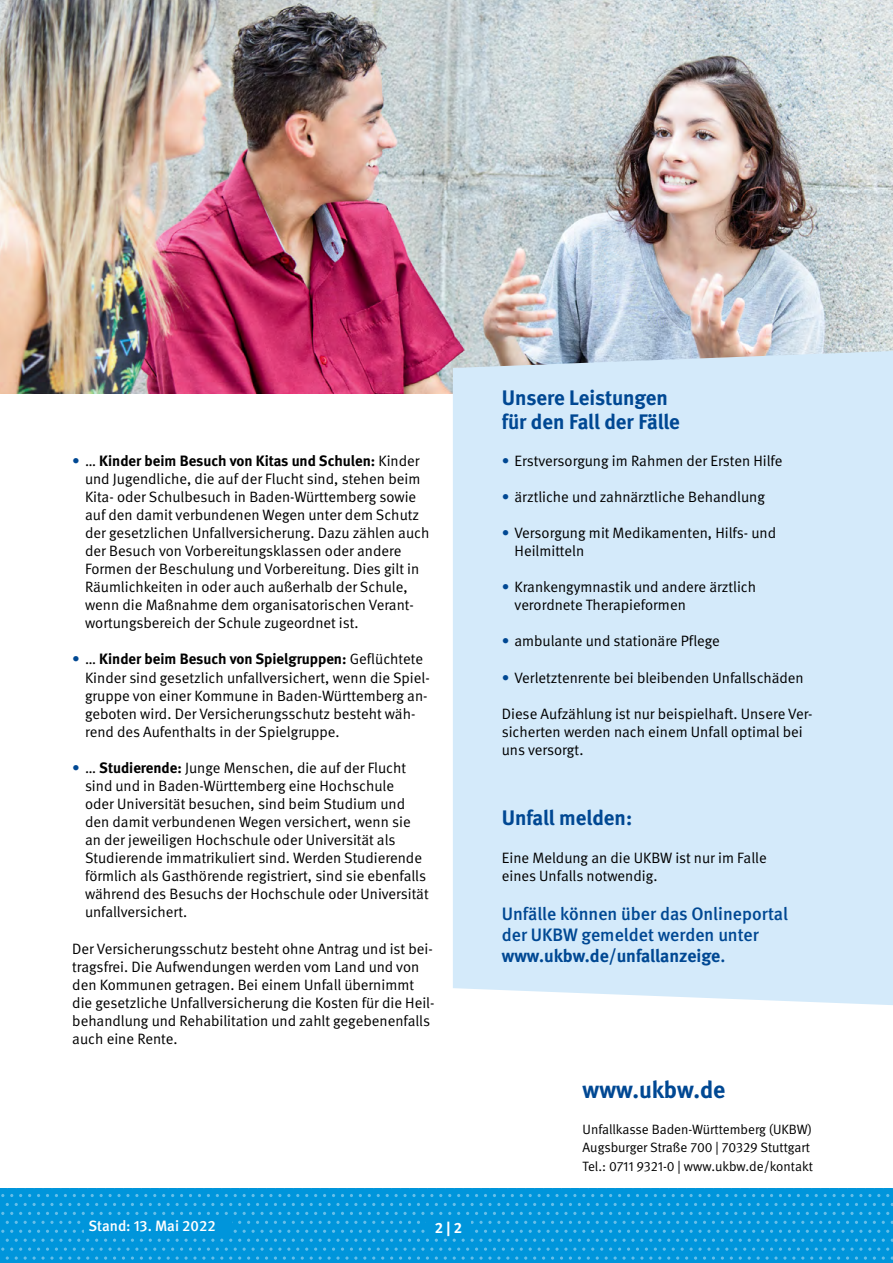
<style>
.page{position:relative;width:893px;height:1263px;background:#fff}
.page>*{position:absolute;margin:0;border:0;box-sizing:border-box;transform-origin:0 0}
._24pt_Unter-Übersc{font:700 24px "DGUV Meta";color:#004893}
.Fließtext{font:700 21px "DGUV Meta";color:#004893}
.Fließtext-2{font:500 18px/21px "DGUV Meta";color:#004893}
.Fließtext-3{font:15px/18px "DGUV Meta";color:#000}
.Fließtext-4{font:500 15px "DGUV Meta";color:#fff}
.Fließtext-5{font:700 15px "DGUV Meta";color:#fff}
._24pt_Unter-Übersc-2{font:13.5px "DGUV Meta";letter-spacing:-.005em;color:#000}
.s1{color:#004893}
.s2{font-weight:700}
</style>
<div class="page">
<div style="left:0;top:1188px;width:893px;height:75px;background:#0095db"></div>
<svg style="left:243px;top:1194px;width:38px;height:3px"></svg>
<svg style="left:386px;top:1194px;width:47px;height:3px"></svg>
<svg style="left:538px;top:1194px;width:38px;height:3px"></svg>
<svg style="left:681px;top:1194px;width:38px;height:3px"></svg>
<svg style="left:824px;top:1194px;width:38px;height:3px"></svg>
<svg style="left:243px;top:1212px;width:38px;height:3px"></svg>
<svg style="left:386px;top:1212px;width:47px;height:3px"></svg>
<svg style="left:538px;top:1212px;width:38px;height:3px"></svg>
<svg style="left:681px;top:1212px;width:38px;height:3px"></svg>
<svg style="left:824px;top:1212px;width:38px;height:3px"></svg>
<svg style="left:176px;top:1203px;width:38px;height:3px"></svg>
<svg style="left:319px;top:1203px;width:38px;height:3px"></svg>
<svg style="left:462px;top:1203px;width:38px;height:3px"></svg>
<svg style="left:605px;top:1203px;width:38px;height:3px"></svg>
<svg style="left:748px;top:1203px;width:38px;height:3px"></svg>
<svg style="left:319px;top:1221px;width:38px;height:3px"></svg>
<svg style="left:471px;top:1221px;width:29px;height:3px"></svg>
<svg style="left:605px;top:1221px;width:38px;height:3px"></svg>
<svg style="left:748px;top:1221px;width:38px;height:3px"></svg>
<svg style="left:171px;top:1230px;width:186px;height:30px"></svg>
<svg style="left:359px;top:1230px;width:173px;height:30px"></svg>
<svg style="left:533px;top:1230px;width:186px;height:30px"></svg>
<svg style="left:721px;top:1230px;width:168px;height:30px"></svg>
<svg style="left:100px;top:1194px;width:38px;height:3px"></svg>
<svg style="left:100px;top:1212px;width:38px;height:3px"></svg>
<svg style="left:33px;top:1203px;width:38px;height:3px"></svg>
<svg style="left:33px;top:1221px;width:38px;height:3px"></svg>
<svg style="left:1px;top:1230px;width:169px;height:30px"></svg>
<div style="left:84px;top:1215px;width:147px;height:20px;background:#0095db"></div>
<div style="left:426px;top:1217px;width:45px;height:20px;background:#0095db"></div>
<img style="left:0;top:0;width:893px;height:393px">
<div style="left:453px;top:351px;width:440px;height:654px;background:#d4eafa"></div>
<p class="Fließtext-3" style="left:85px;top:452px;width:346px;text-indent:-13px"><span class="s1">•</span> … <span class="s2">Kinder beim Besuch von Kitas und Schulen:</span> Kinder und Jugendliche, die auf der Flucht sind, stehen beim Kita- oder Schulbesuch in Baden-Württemberg sowie auf den damit verbundenen Wegen unter dem Schutz der gesetzlichen Unfallversicherung. Dazu zählen auch der Besuch von Vorbereitungsklassen oder andere Formen der Beschulung und Vorbereitung. Dies gilt in Räumlichkeiten in oder auch außerhalb der Schule, wenn die Maßnahme dem organisatorischen Verant&shy;wortungsbereich der Schule zugeordnet ist.</p>
<p class="Fließtext-3" style="left:85px;top:651px;width:346px;text-indent:-13px"><span class="s1">•</span> … <span class="s2">Kinder beim Besuch von Spielgruppen:</span> Geflüchtete Kinder sind gesetzlich unfallversichert, wenn die Spiel&shy;gruppe von einer Kommune in Baden-Württemberg an&shy;geboten wird. Der Versicherungsschutz besteht wäh&shy;rend des Aufenthalts in der Spielgruppe.</p>
<p class="Fließtext-3" style="left:85px;top:759px;width:345px;text-indent:-13px"><span class="s1">•</span> … <span class="s2">Studierende:</span> Junge Menschen, die auf der Flucht sind und in Baden-Württemberg eine Hochschule<br>oder Universität besuchen, sind beim Studium und den damit verbundenen Wegen versichert, wenn sie an der jeweiligen Hochschule oder Universität als Studierende immatrikuliert sind. Werden Studierende förmlich als Gasthörende registriert, sind sie ebenfalls während des Besuchs der Hochschule oder Universität unfallversichert.</p>
<p class="Fließtext-3" style="left:72px;top:940px;width:364px">Der Versicherungsschutz besteht ohne Antrag und ist bei&shy;tragsfrei. Die Aufwendungen werden vom Land und von den Kommunen getragen. Bei einem Unfall übernimmt die gesetzliche Unfallversicherung die Kosten für die Heil&shy;behandlung und Rehabilitation und zahlt gegebenenfalls auch eine Rente.</p>
<p class="Fließtext-4" style="left:88px;top:1217px;width:129px">Stand: 13. Mai 2022</p>
<p class="Fließtext-5" style="left:435px;top:1218px;width:29px">2 | 2</p>
<p class="Fließtext" style="left:502px;top:385px;width:168px">Unsere Leistungen</p>
<p class="Fließtext" style="left:502px;top:409px;width:180px">für den Fall der Fälle</p>
<p class="Fließtext-3" style="left:502px;top:452px;width:282px"><span class="s1">•</span> Erstversorgung im Rahmen der Ersten Hilfe</p>
<p class="Fließtext-3" style="left:502px;top:488px;width:265px"><span class="s1">•</span> ärztliche und zahnärztliche Behandlung</p>
<p class="Fließtext-3" style="left:514px;top:524px;width:263px;text-indent:-13px"><span class="s1">•</span> Versorgung mit Medikamenten, Hilfs- und<br>Heilmitteln</p>
<p class="Fließtext-3" style="left:514px;top:578px;width:243px;text-indent:-13px"><span class="s1">•</span> Krankengymnastik und andere ärztlich verordnete Therapieformen</p>
<p class="Fließtext-3" style="left:502px;top:632px;width:220px"><span class="s1">•</span> ambulante und stationäre Pflege</p>
<p class="Fließtext-3" style="left:502px;top:669px;width:303px"><span class="s1">•</span> Verletztenrente bei bleibenden Unfallschäden</p>
<p class="Fließtext-3" style="left:502px;top:705px;width:312px">Diese Aufzählung ist nur beispielhaft. Unsere Ver&shy;sicherten werden nach einem Unfall optimal bei uns versorgt.</p>
<p class="Fließtext" style="left:502px;top:805px;width:132px">Unfall melden:</p>
<p class="Fließtext-3" style="left:502px;top:849px;width:266px">Eine Meldung an die UKBW ist nur im Falle eines Unfalls notwendig.</p>
<p class="Fließtext-2" style="left:502px;top:904px;width:288px">Unfälle können über das Onlineportal der UKBW gemeldet werden unter <span class="s2">www.ukbw.de/unfallanzeige</span>.</p>
<p class="_24pt_Unter-Übersc" style="left:583px;top:1075px;width:144px">www.ukbw.de</p>
<p class="_24pt_Unter-Übersc-2" style="left:583px;top:1122px;width:231px">Unfallkasse Baden-Württemberg (UKBW)</p>
<p class="_24pt_Unter-Übersc-2" style="left:583px;top:1140px;width:229px">Augsburger Straße 700 | 70329 Stuttgart</p>
<p class="_24pt_Unter-Übersc-2" style="left:583px;top:1158px;width:232px">Tel.: 0711 9321-0 | www.ukbw.de/kontakt</p>
</div>
